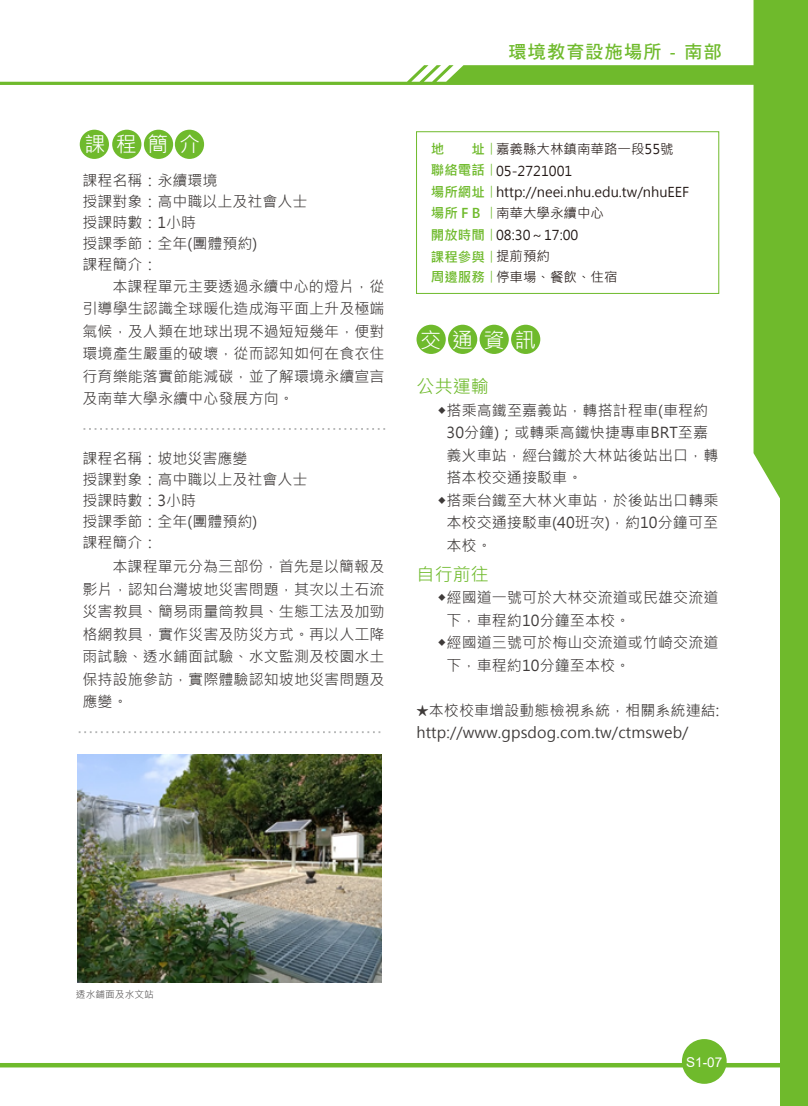
<style>
.page{position:relative;width:808px;height:1106px;background:#fff}
.page>*{position:absolute;margin:0;border:0;box-sizing:border-box;transform-origin:0 0}
.t1{font:21px "Microsoft Jheng Hei";letter-spacing:.5em;color:#fff}
.t2{font:18px "DF Hei Bd HKP BF";letter-spacing:.07em;color:#6fba2c}
.t3{font:18px "Microsoft Jheng Hei";letter-spacing:.005em;color:#6fba2c}
.t4{font:15px/22.5px "Microsoft Jheng Hei";letter-spacing:.005em;color:#3e3a39}
.t5{font:13.5px/21.5px "Microsoft Jheng Hei";color:#221815}
.t6{font:13.5px "Arial";color:#fff}
.t7{font:700 13.5px "Microsoft Jheng Hei";color:#6fba2c}
.t8{font:9.75px "Microsoft Jheng Hei";color:#595757}
.s1{font-weight:700;color:#6fba2c}
.s2{color:#6fba2c}
</style>
<div class="page">
<div style="left:780px;top:0;width:28px;height:1106px;background:#6fba2c"></div>
<hr style="left:0;top:1063px;width:780px;height:4px;background:#6fba2c">
<div style="left:682px;top:1039px;width:45px;height:44px;background:#6fba2c;border-radius:50%"></div>
<svg style="left:79px;top:731px;width:301px;height:2px"></svg>
<svg style="left:0;top:0;width:780px;height:499px"></svg>
<img style="left:77px;top:755px;width:304px;height:227px">
<div style="left:416px;top:131px;width:303px;height:163px;border:1px solid #6fba2c"></div>
<h1 class="t1" style="left:84px;top:131px;width:117px">課程簡介</h1>
<p class="t4" style="left:82px;top:169px;width:226px;line-height:21px">課程名稱：永續環境<br>授課對象：高中職以上及社會人士授課時數：1小時<br>授課季節：全年(團體預約)<br>課程簡介：</p>
<p class="t4" style="left:82px;top:275px;width:303px;text-align:justify;text-indent:30px">本課程單元主要透過永續中心的燈片，從引導學生認識全球暖化造成海平面上升及極端氣候，及人類在地球出現不過短短幾年，便對環境產生嚴重的破壞，從而認知如何在食衣住行育樂能落實節能減碳，並了解環境永續宣言及南華大學永續中心發展方向。</p>
<p class="t4" style="left:82px;top:448px;width:226px;line-height:21px">課程名稱：坡地災害應變<br>授課對象：高中職以上及社會人士授課時數：3小時<br>授課季節：全年(團體預約)<br>課程簡介：</p>
<p class="t4" style="left:82px;top:555px;width:303px;text-align:justify;text-indent:30px">本課程單元分為三部份，首先是以簡報及影片，認知台灣坡地災害問題，其次以土石流災害教具、簡易雨量筒教具、生態工法及加勁格網教具，實作災害及防災方式。再以人工降雨試驗、透水鋪面試驗、水文監測及校園水土保持設施參訪，實際體驗認知坡地災害問題及應變。</p>
<p class="t2" style="left:509px;top:42px;width:215px">環境教育設施場所 - 南部</p>
<p class="t5" style="left:431px;top:138px;width:260px;text-indent:40px"><span class="s1">址</span> <span class="s2">ￜ</span>嘉義縣大林鎮南華路一段55號<span class="s1">聯絡電話</span> <span class="s2">ￜ</span>05-2721001<br><span class="s1">場所網址</span> <span class="s2">ￜ</span>http://neei.nhu.edu.tw/nhuEEF</p>
<p class="t5" style="left:431px;top:224px;width:149px"><span class="s1">開放時間</span> <span class="s2">ￜ</span>08:30～17:00<span class="s1">課程參與</span> <span class="s2">ￜ</span>提前預約</p>
<p class="t5" style="left:431px;top:266px;width:188px"><span class="s1">周邊服務</span><span class="s2">ￜ</span>停車場、餐飲、住宿</p>
<p class="t7" style="left:431px;top:141px;width:15px">地</p>
<p class="t5" style="left:431px;top:202px;width:175px"><span class="s1">場所 F B</span> <span class="s2">ￜ</span>南華大學永續中心</p>
<h1 class="t1" style="left:420px;top:327px;width:117px">交通資訊</h1>
<p class="t3" style="left:416px;top:375px;width:74px">公共運輸</p>
<p class="t4" style="left:446px;top:399px;width:273px;text-indent:-9px">◆搭乘高鐵至嘉義站，轉搭計程車(車程約<br>30分鐘)；或轉乘高鐵快捷專車BRT至嘉義火車站，經台鐵於大林站後站出口，轉搭本校交通接駁車。</p>
<p class="t4" style="left:446px;top:489px;width:273px;text-align:justify;text-indent:-9px">◆搭乘台鐵至大林火車站，於後站出口轉乘本校交通接駁車(40班次)，約10分鐘可至本校。</p>
<p class="t3" style="left:416px;top:563px;width:74px">自行前往</p>
<p class="t4" style="left:446px;top:586px;width:273px;text-indent:-9px">◆經國道一號可於大林交流道或民雄交流道下，車程約10分鐘至本校。</p>
<p class="t4" style="left:446px;top:631px;width:273px;text-indent:-9px">◆經國道三號可於梅山交流道或竹崎交流道下，車程約10分鐘至本校。</p>
<p class="t4" style="left:416px;top:699px;width:304px">★本校校車增設動態檢視系統，相關系統連結: http://www.gpsdog.com.tw/ctmsweb/</p>
<p class="t8" style="left:76px;top:988px;width:79px">透水鋪面及水文站</p>
<p class="t6" style="left:686px;top:1053px;width:38px">S1-07</p>
</div>
